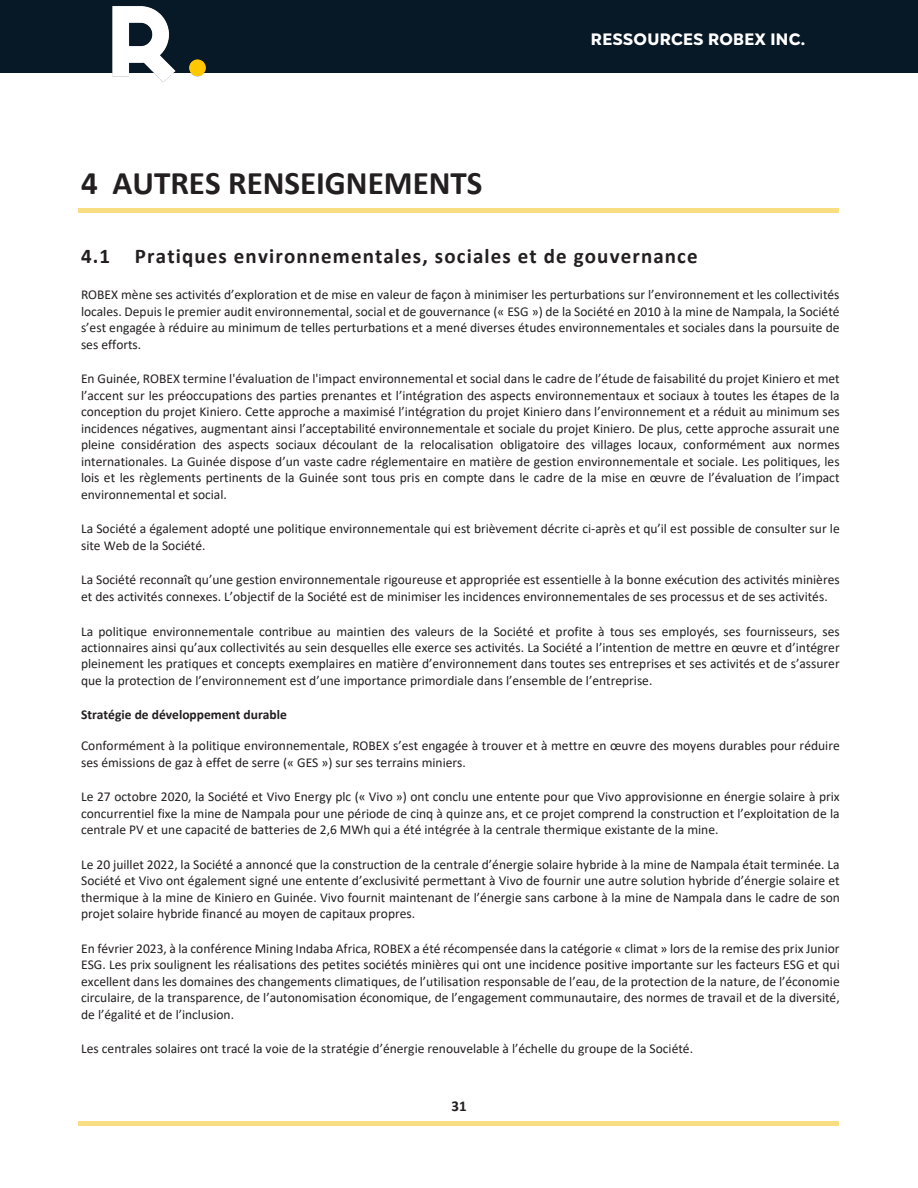
<style>
.page{position:relative;width:918px;height:1188px;background:#fff}
.page>*{position:absolute;margin:0;border:0;box-sizing:border-box;transform-origin:0 0}
.t1{font:700 33px "Calibri";color:#231f20}
.t2{font:700 21px "Calibri";letter-spacing:.055em;color:#231f20}
.t3{font:800 16.5px "Gogh";letter-spacing:.02em;color:#fff}
.t4{font:700 15px "Calibri";color:#231f20}
.t5{font:13.5px/16.5px "Calibri";color:#231f20;text-align:justify}
.t6{font:700 13.5px "Calibri";color:#231f20}
</style>
<div class="page">
<div style="left:79px;top:1121px;width:760px;height:5px;background:#f9dd83"></div>
<div style="left:79px;top:208px;width:760px;height:5px;background:#f9dd83"></div>
<div style="left:0;top:0;width:918px;height:73px;background:#071826"></div>
<img style="left:112px;top:6px;width:94px;height:76px">
<p class="t1" style="left:81px;top:159px;width:403px">4 AUTRES RENSEIGNEMENTS</p>
<p class="t3" style="left:591px;top:29px;width:216px">RESSOURCES ROBEX INC.</p>
<p class="t2" style="left:81px;top:241px;width:618px">4.1 Pratiques environnementales, sociales et de gouvernance</p>
<p class="t5" style="left:81px;top:286px;width:760px">ROBEX mène ses activités d’exploration et de mise en valeur de façon à minimiser les perturbations sur l’environnement et les collectivités locales. Depuis le premier audit environnemental, social et de gouvernance (« ESG ») de la Société en 2010 à la mine de Nampala, la Société s’est engagée à réduire au minimum de telles perturbations et a mené diverses études environnementales et sociales dans la poursuite de ses efforts.</p>
<p class="t5" style="left:81px;top:370px;width:760px">En Guinée, ROBEX termine l'évaluation de l'impact environnemental et social dans le cadre de l’étude de faisabilité du projet Kiniero et met l’accent sur les préoccupations des parties prenantes et l’intégration des aspects environnementaux et sociaux à toutes les étapes de la conception du projet Kiniero. Cette approche a maximisé l’intégration du projet Kiniero dans l’environnement et a réduit au minimum ses incidences négatives, augmentant ainsi l’acceptabilité environnementale et sociale du projet Kiniero. De plus, cette approche assurait une pleine considération des aspects sociaux découlant de la relocalisation obligatoire des villages locaux, conformément aux normes internationales. La Guinée dispose d’un vaste cadre réglementaire en matière de gestion environnementale et sociale. Les politiques, les lois et les règlements pertinents de la Guinée sont tous pris en compte dans le cadre de la mise en œuvre de l’évaluation de l’impact environnemental et social.</p>
<p class="t5" style="left:81px;top:520px;width:760px">La Société a également adopté une politique environnementale qui est brièvement décrite ci-après et qu’il est possible de consulter sur le site Web de la Société.</p>
<p class="t5" style="left:81px;top:571px;width:760px">La Société reconnaît qu’une gestion environnementale rigoureuse et appropriée est essentielle à la bonne exécution des activités minières et des activités connexes. L’objectif de la Société est de minimiser les incidences environnementales de ses processus et de ses activités.</p>
<p class="t5" style="left:81px;top:622px;width:760px">La politique environnementale contribue au maintien des valeurs de la Société et profite à tous ses employés, ses fournisseurs, ses actionnaires ainsi qu’aux collectivités au sein desquelles elle exerce ses activités. La Société a l’intention de mettre en œuvre et d’intégrer pleinement les pratiques et concepts exemplaires en matière d’environnement dans toutes ses entreprises et ses activités et de s’assurer que la protection de l’environnement est d’une importance primordiale dans l’ensemble de l’entreprise.</p>
<p class="t6" style="left:81px;top:705px;width:207px">Stratégie de développement durable</p>
<p class="t5" style="left:81px;top:737px;width:760px">Conformément à la politique environnementale, ROBEX s’est engagée à trouver et à mettre en œuvre des moyens durables pour réduire ses émissions de gaz à effet de serre (« GES ») sur ses terrains miniers.</p>
<p class="t5" style="left:81px;top:788px;width:760px">Le 27 octobre 2020, la Société et Vivo Energy plc (« Vivo ») ont conclu une entente pour que Vivo approvisionne en énergie solaire à prix concurrentiel fixe la mine de Nampala pour une période de cinq à quinze ans, et ce projet comprend la construction et l’exploitation de la centrale PV et une capacité de batteries de 2,6 MWh qui a été intégrée à la centrale thermique existante de la mine.</p>
<p class="t5" style="left:81px;top:856px;width:760px">Le 20 juillet 2022, la Société a annoncé que la construction de la centrale d’énergie solaire hybride à la mine de Nampala était terminée. La Société et Vivo ont également signé une entente d’exclusivité permettant à Vivo de fournir une autre solution hybride d’énergie solaire et thermique à la mine de Kiniero en Guinée. Vivo fournit maintenant de l’énergie sans carbone à la mine de Nampala dans le cadre de son projet solaire hybride financé au moyen de capitaux propres.</p>
<p class="t5" style="left:81px;top:940px;width:760px">En février 2023, à la conférence Mining Indaba Africa, ROBEX a été récompensée dans la catégorie « climat » lors de la remise des prix Junior ESG. Les prix soulignent les réalisations des petites sociétés minières qui ont une incidence positive importante sur les facteurs ESG et qui excellent dans les domaines des changements climatiques, de l’utilisation responsable de l’eau, de la protection de la nature, de l’économie circulaire, de la transparence, de l’autonomisation économique, de l’engagement communautaire, des normes de travail et de la diversité, de l’égalité et de l’inclusion.</p>
<p class="t5" style="left:81px;top:1040px;width:613px">Les centrales solaires ont tracé la voie de la stratégie d’énergie renouvelable à l’échelle du groupe de la Société.</p>
<p class="t4" style="left:451px;top:1096px;width:17px">31</p>
</div>
